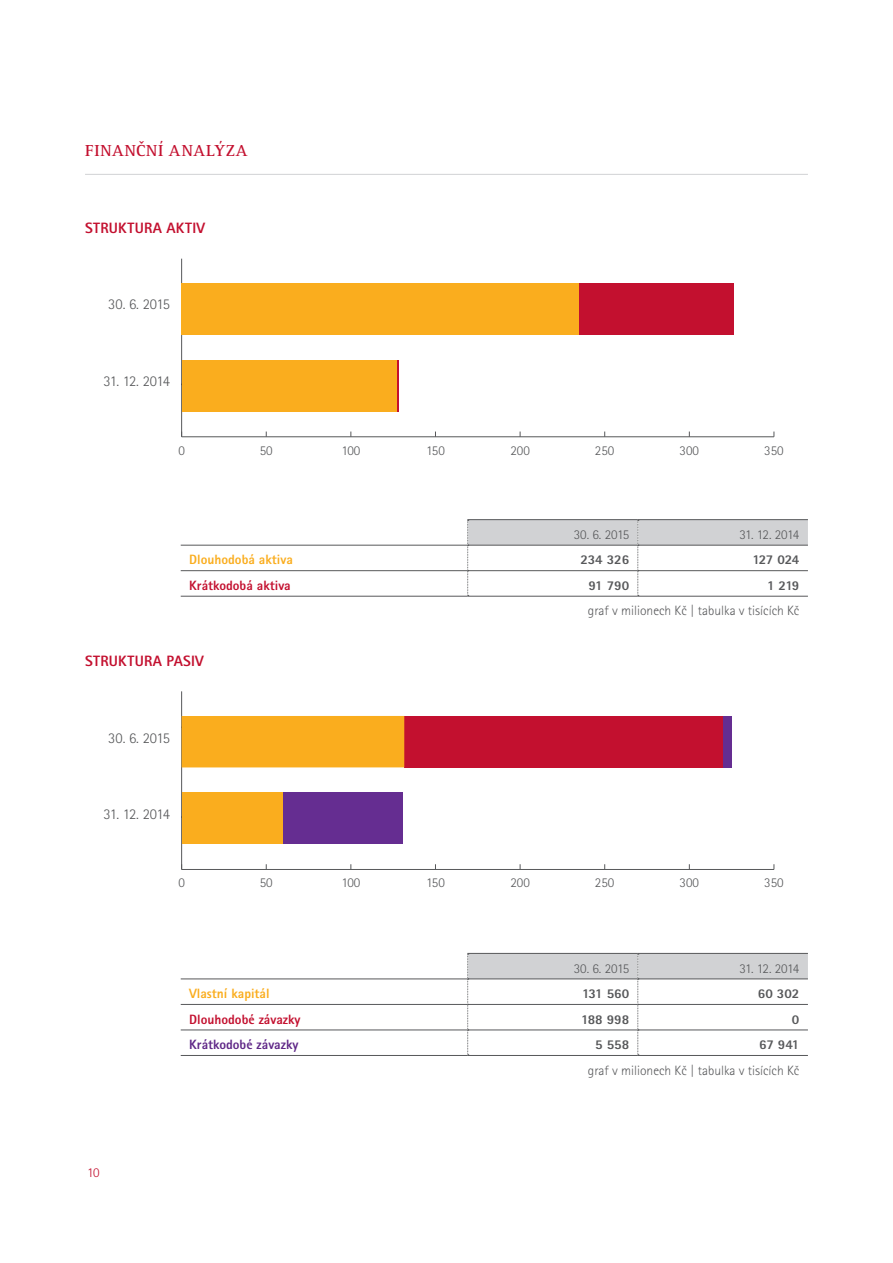
<style>
.page{position:relative;width:893px;height:1263px;background:#fff}
.page>*{position:absolute;margin:0;border:0;box-sizing:border-box;transform-origin:0 0}
.t1{font:700 16.5px "Rotis Serif TOT";letter-spacing:.045em;color:#c3102f}
.t2{font:300 15px "Rotis Sans Serif TOT";letter-spacing:-.04em;color:#57585a}
.t3{font:800 15px "Rotis Sans Serif TOT";letter-spacing:.015em;color:#c3102f}
.t4{font:300 13.5px "Rotis Sans Serif TOT";color:#57585a}
.t5{font:800 13.5px "Rotis Sans Serif TOT";color:#57585a}
.t6{font:800 13.5px "Rotis Sans Serif TOT";color:#c3102f}
.t7{font:800 13.5px "Rotis Sans Serif TOT";color:#faad1e}
.t8{font:800 13.5px "Rotis Sans Serif TOT";color:#5f2787}
.t9{font:300 13.5px "Rotis Sans Serif TOT";color:#c3102f}
</style>
<div class="page">
<hr style="left:85px;top:174px;width:723px;height:1px;background:#d1d2d4">
<hr style="left:467px;top:519px;width:171px;height:1px;background:#57585a">
<hr style="left:638px;top:519px;width:170px;height:1px;background:#57585a">
<hr style="left:181px;top:545px;width:286px;height:1px;background:#57585a">
<hr style="left:181px;top:570px;width:286px;height:1px;background:#57585a">
<hr style="left:181px;top:596px;width:287px;height:1px;background:#57585a">
<hr style="left:468px;top:596px;width:170px;height:1px;background:#57585a">
<hr style="left:638px;top:596px;width:170px;height:1px;background:#57585a">
<svg style="left:467px;top:520px;width:341px;height:76px"></svg>
<hr style="left:181px;top:978px;width:286px;height:1px;background:#57585a">
<hr style="left:181px;top:1004px;width:286px;height:1px;background:#57585a">
<hr style="left:181px;top:1029px;width:286px;height:1px;background:#57585a">
<hr style="left:181px;top:1055px;width:287px;height:1px;background:#57585a">
<hr style="left:468px;top:1055px;width:170px;height:1px;background:#57585a">
<hr style="left:638px;top:1055px;width:170px;height:1px;background:#57585a">
<svg style="left:467px;top:953px;width:341px;height:102px"></svg>
<hr style="left:182px;top:436px;width:592px;height:1px;background:#57585a">
<hr style="left:181px;top:259px;width:1px;height:178px;background:#57585a">
<div style="left:579px;top:283px;width:154px;height:52px;background:#c3102f"></div>
<hr style="left:397px;top:360px;width:2px;height:51px;background:#c3102f">
<div style="left:182px;top:283px;width:397px;height:52px;background:#faad1e"></div>
<div style="left:182px;top:360px;width:215px;height:51px;background:#faad1e"></div>
<hr style="left:182px;top:869px;width:592px;height:1px;background:#57585a">
<hr style="left:181px;top:691px;width:1px;height:178px;background:#57585a">
<div style="left:404px;top:716px;width:321px;height:51px;background:#c3102f"></div>
<div style="left:283px;top:792px;width:120px;height:52px;background:#652d91"></div>
<div style="left:182px;top:716px;width:222px;height:51px;background:#faad1e"></div>
<div style="left:182px;top:792px;width:101px;height:52px;background:#faad1e"></div>
<div style="left:723px;top:716px;width:9px;height:51px;background:#652d91"></div>
<p class="t1" style="left:85px;top:141px;width:164px">FINANČNÍ ANALÝZA</p>
<p class="t3" style="left:85px;top:218px;width:121px">STRUKTURA AKTIV</p>
<p class="t2" style="left:108px;top:295px;width:63px">30. 6. 2015</p>
<p class="t2" style="left:103px;top:372px;width:68px">31. 12. 2014</p>
<p class="t4" style="left:178px;top:442px;width:8px">0</p>
<p class="t4" style="left:260px;top:442px;width:14px">50</p>
<p class="t4" style="left:341px;top:442px;width:21px">100</p>
<p class="t4" style="left:426px;top:442px;width:20px">150</p>
<p class="t4" style="left:510px;top:442px;width:21px">200</p>
<p class="t4" style="left:595px;top:442px;width:21px">250</p>
<p class="t4" style="left:680px;top:442px;width:21px">300</p>
<p class="t4" style="left:764px;top:442px;width:21px">350</p>
<p class="t4" style="left:574px;top:526px;width:57px">30. 6. 2015</p>
<p class="t4" style="left:739px;top:526px;width:61px">31. 12. 2014</p>
<p class="t7" style="left:189px;top:551px;width:105px">Dlouhodobá aktiva</p>
<p class="t5" style="left:580px;top:551px;width:50px">234 326</p>
<p class="t5" style="left:752px;top:551px;width:48px">127 024</p>
<p class="t6" style="left:189px;top:577px;width:103px">Krátkodobá aktiva</p>
<p class="t5" style="left:588px;top:577px;width:42px">91 790</p>
<p class="t5" style="left:767px;top:577px;width:34px">1 219</p>
<p class="t4" style="left:588px;top:603px;width:213px">graf v milionech Kč | tabulka v tisících Kč</p>
<p class="t3" style="left:85px;top:652px;width:120px">STRUKTURA PASIV</p>
<p class="t2" style="left:108px;top:729px;width:63px">30. 6. 2015</p>
<p class="t2" style="left:103px;top:806px;width:68px">31. 12. 2014</p>
<p class="t4" style="left:178px;top:875px;width:8px">0</p>
<p class="t4" style="left:260px;top:875px;width:14px">50</p>
<p class="t4" style="left:341px;top:875px;width:21px">100</p>
<p class="t4" style="left:426px;top:875px;width:20px">150</p>
<p class="t4" style="left:510px;top:875px;width:21px">200</p>
<p class="t4" style="left:595px;top:875px;width:21px">250</p>
<p class="t4" style="left:680px;top:875px;width:21px">300</p>
<p class="t4" style="left:764px;top:875px;width:21px">350</p>
<p class="t4" style="left:574px;top:960px;width:57px">30. 6. 2015</p>
<p class="t4" style="left:739px;top:960px;width:61px">31. 12. 2014</p>
<p class="t7" style="left:189px;top:985px;width:82px">Vlastní kapitál</p>
<p class="t5" style="left:582px;top:985px;width:49px">131 560</p>
<p class="t5" style="left:758px;top:985px;width:43px">60 302</p>
<p class="t6" style="left:189px;top:1010px;width:113px">Dlouhodobé závazky</p>
<p class="t5" style="left:581px;top:1010px;width:50px">188 998</p>
<p class="t5" style="left:792px;top:1010px;width:9px">0</p>
<p class="t8" style="left:189px;top:1036px;width:111px">Krátkodobé závazky</p>
<p class="t5" style="left:595px;top:1036px;width:36px">5 558</p>
<p class="t5" style="left:759px;top:1036px;width:42px">67 941</p>
<p class="t4" style="left:588px;top:1062px;width:213px">graf v milionech Kč | tabulka v tisících Kč</p>
<p class="t9" style="left:87px;top:1164px;width:14px">10</p>
</div>
